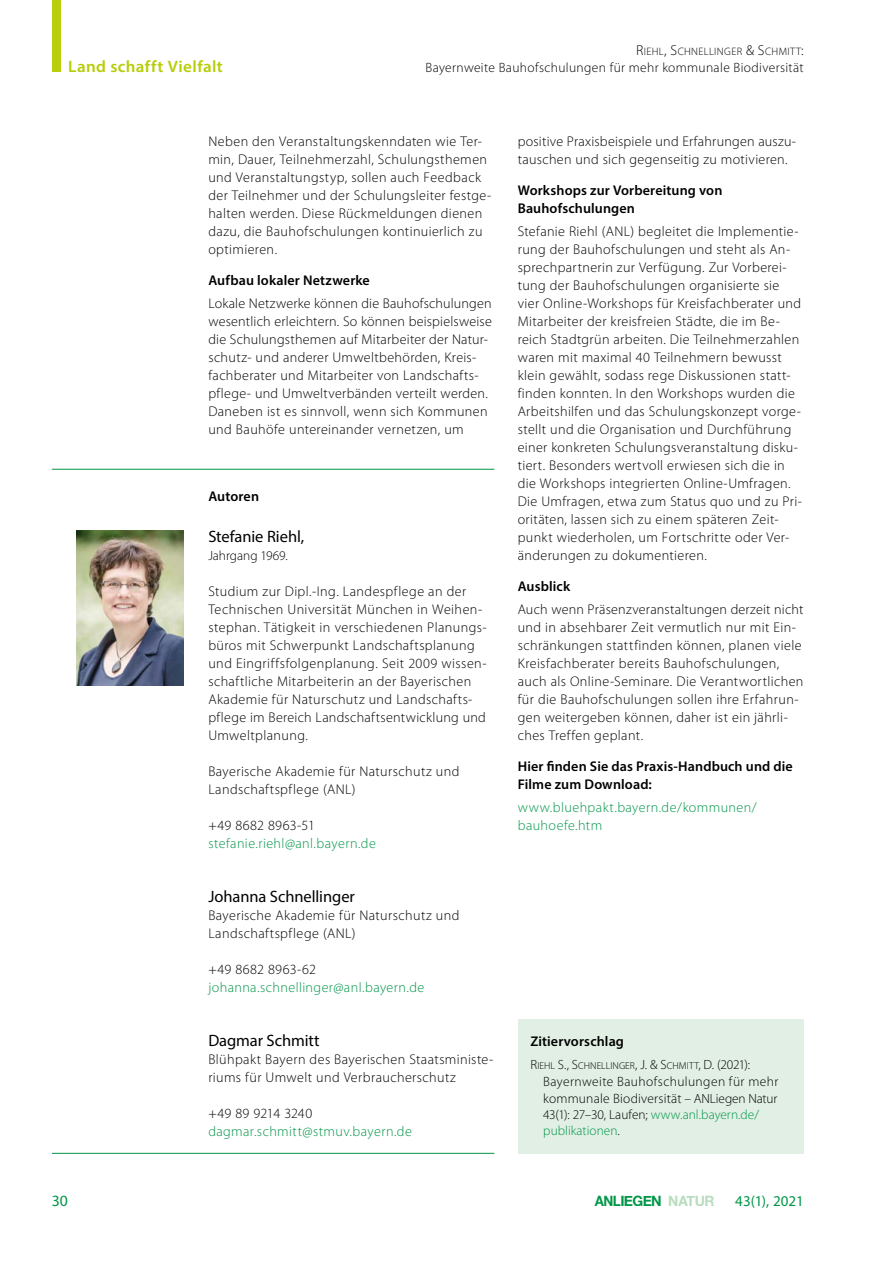
<style>
.page{position:relative;width:893px;height:1263px;background:#fff}
.page>*{position:absolute;margin:0;border:0;box-sizing:border-box;transform-origin:0 0}
.Autor{font:16.5px "Myriad Pro";letter-spacing:-.005em;color:#000}
.t1{font:600 16.5px "Myriad Pro";letter-spacing:.025em;color:#b7cd05}
.t2{font:15.75px "Myriad Pro";color:#009648}
.t3{font:15px "Myriad Pro";color:#009648}
.t4{font:700 14.25px "Helvetica Neue";letter-spacing:-.035em;color:#009648;scale:.94 1}
.P__Fließtext_2Sp{font:300 14.1px/18px "Myriad Pro";letter-spacing:.025em;color:#000}
.P__Fließtext_2Sp-2{font:300 14.1px/18px "Myriad Pro";letter-spacing:.025em;color:#009648}
.H1__Headline_Fliess{font:600 14.1px/18px "Myriad Pro";letter-spacing:.01em;color:#000}
.Literatur{font:300 13.5px/16.8px "Myriad Pro";letter-spacing:.025em;color:#000}
.Literatur-2{font:300 13.35px/15.9px "Myriad Pro";color:#009648}
.Autor_Jahrgang{font:300 13.35px "Myriad Pro";color:#000}
.t5{font:300 10.8px "Myriad Pro";letter-spacing:.035em;color:#000}
.Literatur-3{font:300 10.05px "Myriad Pro";letter-spacing:.005em;color:#000}
.s1{font-size:14.4px}
.s2{color:#000}
.s3{font-size:13.35px}
.s4{color:rgb(111 188 126/.5)}
</style>
<div class="page">
<div style="left:52px;top:0;width:8px;height:71px;background:#b9ce0c"></div>
<img style="left:77px;top:530px;width:106px;height:156px">
<hr style="left:52px;top:469px;width:442px;height:1px;background:#009648">
<hr style="left:52px;top:1153px;width:442px;height:1px;background:#009648">
<div style="left:518px;top:1019px;width:286px;height:135px;background:#e1efe4"></div>
<p class="t5" style="left:636px;top:45px;width:169px"><span class="s1">R</span>IEHL<span class="s1">, S</span>CHNELLINGER <span class="s1">&amp; S</span>CHMITT<span class="s1">:</span></p>
<p class="t1" style="left:68px;top:55px;width:156px">Land schafft Vielfalt</p>
<p class="Literatur" style="left:425px;top:59px;width:380px">Bayernweite Bauhofschulungen für mehr kommunale Biodiversität</p>
<p class="P__Fließtext_2Sp" style="left:208px;top:132px;width:285px">Neben den Veranstaltungskenndaten wie Ter&shy;min, Dauer, Teilnehmerzahl, Schulungsthemen und Veranstaltungstyp, sollen auch Feedback der Teilnehmer und der Schulungsleiter festge&shy;halten werden. Diese Rückmeldungen dienen dazu, die Bauhofschulungen kontinuierlich zu optimieren.</p>
<h1 class="H1__Headline_Fliess" style="left:208px;top:271px;width:163px">Aufbau lokaler Netzwerke</h1>
<p class="P__Fließtext_2Sp" style="left:208px;top:294px;width:285px">Lokale Netzwerke können die Bauhofschulungen wesentlich erleichtern. So können beispielsweise die Schulungsthemen auf Mitarbeiter der Natur&shy;schutz- und anderer Umweltbehörden, Kreis&shy;fachberater und Mitarbeiter von Landschafts&shy;pflege- und Umweltverbänden verteilt werden.<br>Daneben ist es sinnvoll, wenn sich Kommunen und Bauhöfe untereinander vernetzen, um</p>
<h1 class="H1__Headline_Fliess" style="left:208px;top:487px;width:52px">Autoren</h1>
<p class="Autor" style="left:208px;top:526px;width:97px">Stefanie Riehl,</p>
<p class="Autor_Jahrgang" style="left:208px;top:547px;width:81px">Jahrgang 1969.</p>
<p class="P__Fließtext_2Sp" style="left:208px;top:582px;width:280px">Studium zur Dipl.-Ing. Landespflege an der Technischen Universität München in Weihen&shy;stephan. Tätigkeit in verschiedenen Planungs&shy;büros mit Schwerpunkt Landschaftsplanung und Eingriffsfolgenplanung. Seit 2009 wissen&shy;schaftliche Mitarbeiterin an der Bayerischen Akademie für Naturschutz und Landschafts&shy;pflege im Bereich Landschaftsentwicklung und Umweltplanung.</p>
<p class="P__Fließtext_2Sp" style="left:208px;top:762px;width:253px">Bayerische Akademie für Naturschutz und<br>Landschaftspflege (ANL)</p>
<p class="P__Fließtext_2Sp-2" style="left:208px;top:816px;width:169px"><span class="s2">+49 8682 8963-51 </span>stefanie.riehl@anl.bayern.de</p>
<p class="Autor" style="left:208px;top:886px;width:148px">Johanna Schnellinger</p>
<p class="P__Fließtext_2Sp" style="left:208px;top:906px;width:253px">Bayerische Akademie für Naturschutz und<br>Landschaftspflege (ANL)</p>
<p class="P__Fließtext_2Sp-2" style="left:208px;top:960px;width:217px"><span class="s2">+49 8682 8963-62 </span>johanna.schnellinger@anl.bayern.de</p>
<p class="Autor" style="left:208px;top:1030px;width:113px">Dagmar Schmitt</p>
<p class="P__Fließtext_2Sp" style="left:208px;top:1050px;width:287px">Blühpakt Bayern des Bayerischen Staatsministe&shy;riums für Umwelt und Verbraucherschutz</p>
<p class="P__Fließtext_2Sp-2" style="left:208px;top:1104px;width:205px"><span class="s2">+49 89 9214 3240 </span>dagmar.schmitt@stmuv.bayern.de</p>
<p class="P__Fließtext_2Sp" style="left:518px;top:132px;width:280px">positive Praxisbeispiele und Erfahrungen auszu&shy;tauschen und sich gegenseitig zu motivieren.</p>
<h1 class="H1__Headline_Fliess" style="left:518px;top:181px;width:206px">Workshops zur Vorbereitung von<br>Bauhofschulungen</h1>
<p class="P__Fließtext_2Sp" style="left:518px;top:222px;width:286px">Stefanie Riehl (ANL) begleitet die Implementie&shy;rung der Bauhofschulungen und steht als An&shy;sprechpartnerin zur Verfügung. Zur Vorberei&shy;tung der Bauhofschulungen organisierte sie vier Online-Workshops für Kreisfachberater und Mitarbeiter der kreisfreien Städte, die im Be&shy;reich Stadtgrün arbeiten. Die Teilnehmerzahlen waren mit maximal 40 Teilnehmern bewusst klein gewählt, sodass rege Diskussionen statt&shy;finden konnten. In den Workshops wurden die Arbeitshilfen und das Schulungskonzept vorge&shy;stellt und die Organisation und Durchführung einer konkreten Schulungsveranstaltung disku&shy;tiert. Besonders wertvoll erwiesen sich die in die Workshops integrierten Online-Umfragen.<br>Die Umfragen, etwa zum Status quo und zu Pri&shy;oritäten, lassen sich zu einem späteren Zeit&shy;punkt wiederholen, um Fortschritte oder Ver&shy;änderungen zu dokumentieren.</p>
<h1 class="H1__Headline_Fliess" style="left:518px;top:577px;width:54px">Ausblick</h1>
<p class="P__Fließtext_2Sp" style="left:518px;top:600px;width:287px">Auch wenn Präsenzveranstaltungen derzeit nicht und in absehbarer Zeit vermutlich nur mit Ein&shy;schränkungen stattfinden können, planen viele Kreisfachberater bereits Bauhofschulungen, auch als Online-Seminare. Die Verantwortlichen für die Bauhofschulungen sollen ihre Erfahrun&shy;gen weitergeben können, daher ist ein jährli&shy;ches Treffen geplant.</p>
<h1 class="H1__Headline_Fliess" style="left:518px;top:757px;width:277px">Hier finden Sie das Praxis-Handbuch und die<br>Filme zum Download:</h1>
<p class="P__Fließtext_2Sp-2" style="left:518px;top:798px;width:241px">www.bluehpakt.bayern.de/kommunen/ bauhoefe.htm</p>
<h1 class="H1__Headline_Fliess" style="left:530px;top:1031px;width:95px">Zitiervorschlag</h1>
<p class="Literatur-3" style="left:530px;top:1060px;width:221px"><span class="s3">R</span>IEHL <span class="s3">S., S</span>CH NELLINGER<span class="s3">, J. &amp; S</span>CHM ITT<span class="s3">,</span> <span class="s3">D. (2021)</span><span class="s3">:</span></p>
<p class="Literatur" style="left:543px;top:1073px;width:237px">Bayernweite Bauhofschulungen für mehr kommunale Biodiversität <span class="s3">– ANLiegen Natur</span></p>
<p class="Literatur-2" style="left:543px;top:1106px;width:218px"><span class="s2">43(1): 27–30, Laufen;</span> www.anl.bayern.de/ publikationen<span class="s2">.</span></p>
<p class="t4" style="left:595px;top:1189px;width:129px">ANLIEGEN <span class="s4">NATUR</span></p>
<p class="t2" style="left:52px;top:1191px;width:18px">30</p>
<p class="t3" style="left:735px;top:1191px;width:70px">43(1), 2021</p>
</div>
